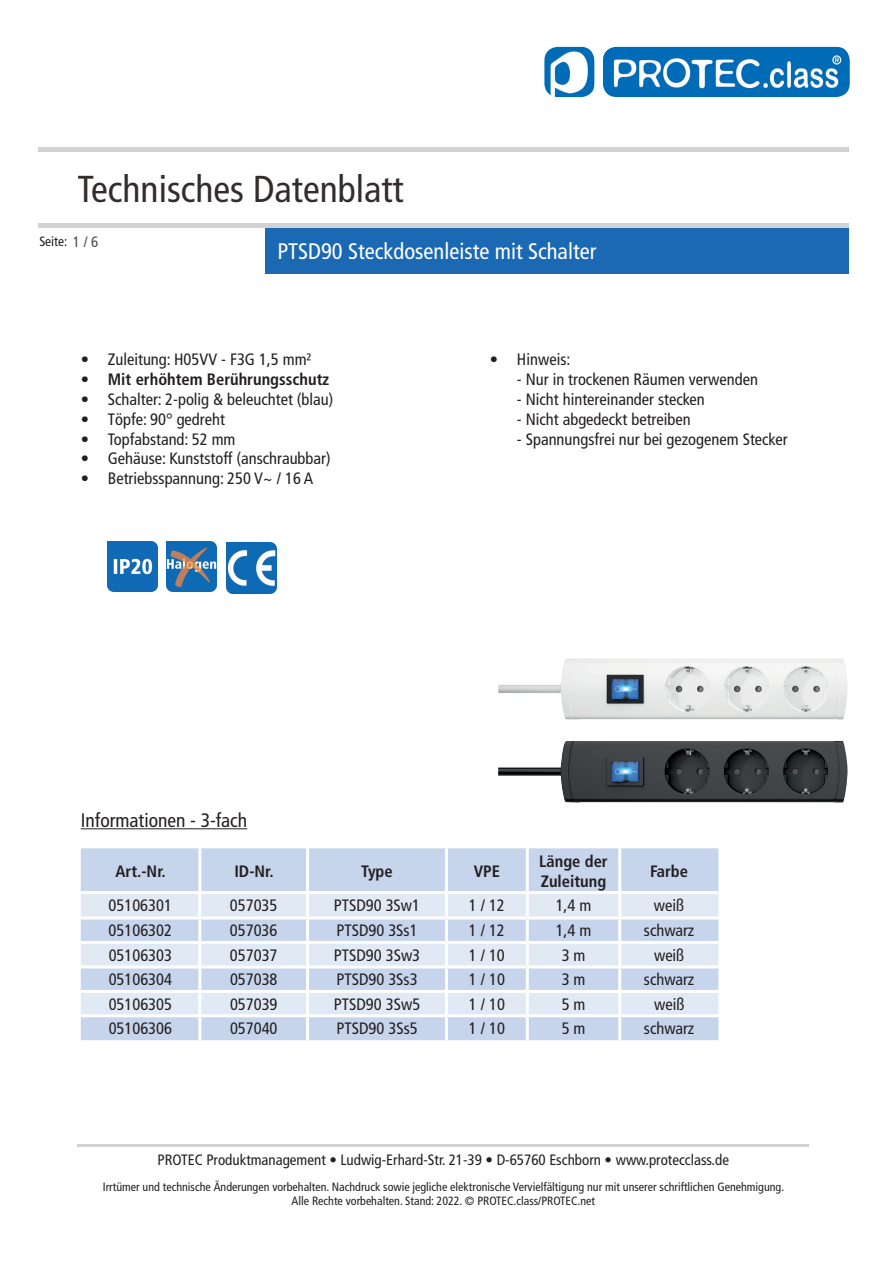
<style>
.page{position:relative;width:893px;height:1263px;background:#fff}
.page>*{position:absolute;margin:0;border:0;box-sizing:border-box;transform-origin:0 0}
.t1{font:condensed 37.5px "Frutiger LT";color:#332c2d}
.t2{font:condensed 22.5px "Frutiger LT";color:#fff}
.t3{font:condensed 19.5px "Frutiger LT";color:#231f20}
.t4{font:condensed 16.5px "Frutiger LT";color:#231f20}
.t5{font:700 condensed 16.5px/19.8px "Frutiger LT";color:#231f20}
.t6{font:condensed 15px "Frutiger LT";color:#231f20}
.t7{font:condensed 15px "Frutiger LT";color:#4d4d4d}
.t8{font:condensed 13.5px "Frutiger LT";color:#231f20}
.t9{font:condensed 12px/14.4px "Frutiger LT";color:#231f20;text-align:center}
</style>
<div class="page">
<hr style="left:78px;top:1144px;width:731px;height:2px;background:#d1d2d4">
<div style="left:265px;top:228px;width:583px;height:45px;background:#1b69b3"></div>
<hr style="left:38px;top:148px;width:810px;height:4px;background:#d1d2d4">
<hr style="left:38px;top:224px;width:810px;height:4px;background:#d1d2d4">
<img style="left:551px;top:47px;width:299px;height:50px">
<hr style="left:81px;top:828px;width:166px;height:1px;background:#231f20">
<div style="left:81px;top:848px;width:637px;height:192px;background:#c6d4ec"></div>
<svg style="left:81px;top:894px;width:637px;height:120px;background:#d6e0f1"></svg>
<hr style="left:198px;top:848px;width:3px;height:43px;background:#fff">
<hr style="left:306px;top:848px;width:3px;height:43px;background:#fff">
<hr style="left:445px;top:848px;width:3px;height:43px;background:#fff">
<hr style="left:526px;top:848px;width:3px;height:43px;background:#fff">
<hr style="left:618px;top:848px;width:3px;height:43px;background:#fff">
<hr style="left:81px;top:891px;width:120px;height:3px;background:#fff">
<hr style="left:198px;top:894px;width:3px;height:22px;background:#fff">
<hr style="left:306px;top:891px;width:140px;height:3px;background:#fff">
<hr style="left:306px;top:894px;width:3px;height:22px;background:#fff">
<hr style="left:446px;top:891px;width:81px;height:3px;background:#fff">
<hr style="left:445px;top:894px;width:3px;height:22px;background:#fff">
<hr style="left:527px;top:891px;width:93px;height:3px;background:#fff">
<hr style="left:526px;top:894px;width:3px;height:22px;background:#fff">
<hr style="left:620px;top:891px;width:98px;height:3px;background:#fff">
<hr style="left:618px;top:894px;width:3px;height:22px;background:#fff">
<hr style="left:198px;top:919px;width:3px;height:22px;background:#fff">
<hr style="left:306px;top:919px;width:3px;height:22px;background:#fff">
<hr style="left:445px;top:919px;width:3px;height:22px;background:#fff">
<hr style="left:526px;top:919px;width:3px;height:22px;background:#fff">
<hr style="left:618px;top:919px;width:3px;height:22px;background:#fff">
<hr style="left:198px;top:944px;width:3px;height:21px;background:#fff">
<hr style="left:306px;top:944px;width:3px;height:21px;background:#fff">
<hr style="left:445px;top:944px;width:3px;height:21px;background:#fff">
<hr style="left:526px;top:944px;width:3px;height:21px;background:#fff">
<hr style="left:618px;top:944px;width:3px;height:21px;background:#fff">
<hr style="left:198px;top:968px;width:3px;height:22px;background:#fff">
<hr style="left:306px;top:968px;width:3px;height:22px;background:#fff">
<hr style="left:445px;top:968px;width:3px;height:22px;background:#fff">
<hr style="left:526px;top:968px;width:3px;height:22px;background:#fff">
<hr style="left:618px;top:968px;width:3px;height:22px;background:#fff">
<hr style="left:198px;top:993px;width:3px;height:21px;background:#fff">
<hr style="left:306px;top:993px;width:3px;height:21px;background:#fff">
<hr style="left:445px;top:993px;width:3px;height:21px;background:#fff">
<hr style="left:526px;top:993px;width:3px;height:21px;background:#fff">
<hr style="left:618px;top:993px;width:3px;height:21px;background:#fff">
<hr style="left:198px;top:1017px;width:3px;height:23px;background:#fff">
<hr style="left:306px;top:1017px;width:3px;height:23px;background:#fff">
<hr style="left:445px;top:1017px;width:3px;height:23px;background:#fff">
<hr style="left:526px;top:1017px;width:3px;height:23px;background:#fff">
<hr style="left:618px;top:1017px;width:3px;height:23px;background:#fff">
<hr style="left:81px;top:916px;width:120px;height:3px;background:#fff">
<hr style="left:306px;top:916px;width:140px;height:3px;background:#fff">
<hr style="left:446px;top:916px;width:81px;height:3px;background:#fff">
<hr style="left:527px;top:916px;width:93px;height:3px;background:#fff">
<hr style="left:620px;top:916px;width:98px;height:3px;background:#fff">
<hr style="left:201px;top:916px;width:105px;height:3px;background:#fff">
<hr style="left:81px;top:941px;width:120px;height:3px;background:#fff">
<hr style="left:306px;top:941px;width:140px;height:3px;background:#fff">
<hr style="left:446px;top:941px;width:81px;height:3px;background:#fff">
<hr style="left:527px;top:941px;width:93px;height:3px;background:#fff">
<hr style="left:620px;top:941px;width:98px;height:3px;background:#fff">
<hr style="left:201px;top:941px;width:105px;height:3px;background:#fff">
<hr style="left:81px;top:965px;width:120px;height:3px;background:#fff">
<hr style="left:306px;top:965px;width:140px;height:3px;background:#fff">
<hr style="left:446px;top:965px;width:81px;height:3px;background:#fff">
<hr style="left:527px;top:965px;width:93px;height:3px;background:#fff">
<hr style="left:620px;top:965px;width:98px;height:3px;background:#fff">
<hr style="left:81px;top:990px;width:120px;height:3px;background:#fff">
<hr style="left:306px;top:990px;width:140px;height:3px;background:#fff">
<hr style="left:446px;top:990px;width:81px;height:3px;background:#fff">
<hr style="left:527px;top:990px;width:93px;height:3px;background:#fff">
<hr style="left:620px;top:990px;width:98px;height:3px;background:#fff">
<hr style="left:81px;top:1014px;width:120px;height:3px;background:#fff">
<hr style="left:306px;top:1014px;width:140px;height:3px;background:#fff">
<hr style="left:446px;top:1014px;width:81px;height:3px;background:#fff">
<hr style="left:527px;top:1014px;width:93px;height:3px;background:#fff">
<hr style="left:620px;top:1014px;width:98px;height:3px;background:#fff">
<hr style="left:201px;top:965px;width:105px;height:3px;background:#fff">
<hr style="left:201px;top:990px;width:105px;height:3px;background:#fff">
<hr style="left:201px;top:1014px;width:105px;height:3px;background:#fff">
<hr style="left:201px;top:891px;width:105px;height:3px;background:#fff">
<img style="left:498px;top:658px;width:349px;height:62px">
<img style="left:498px;top:741px;width:349px;height:62px">
<img style="left:107px;top:541px;width:50px;height:50px">
<img style="left:167px;top:541px;width:50px;height:50px">
<img style="left:226px;top:543px;width:51px;height:50px">
<h1 class="t1" style="left:77px;top:168px;width:328px">Technisches Datenblatt</h1>
<p class="t8" style="left:39px;top:234px;width:30px">Seite:</p>
<p class="t7" style="left:73px;top:233px;width:27px">1 / 6</p>
<h2 class="t2" style="left:277px;top:238px;width:320px">PTSD90 Steckdosenleiste mit Schalter</h2>
<p class="t4" style="left:81px;top:350px;width:232px">• Zuleitung: H05VV - F3G 1,5 mm²</p>
<p class="t5" style="left:81px;top:369px;width:250px">• Mit erhöhtem Berührungsschutz</p>
<p class="t4" style="left:81px;top:390px;width:254px">• Schalter: 2-polig &amp; beleuchtet (blau)</p>
<p class="t4" style="left:81px;top:409px;width:146px">• Töpfe: 90° gedreht</p>
<p class="t4" style="left:81px;top:429px;width:156px">• Topfabstand: 52 mm</p>
<p class="t4" style="left:81px;top:449px;width:251px">• Gehäuse: Kunststoff (anschraubbar)</p>
<p class="t4" style="left:81px;top:469px;width:234px">• Betriebsspannung: 250 V~ / 16 A</p>
<p class="t4" style="left:490px;top:350px;width:82px">• Hinweis:</p>
<p class="t4" style="left:517px;top:370px;width:243px">- Nur in trockenen Räumen verwenden</p>
<p class="t4" style="left:517px;top:390px;width:189px">- Nicht hintereinander stecken</p>
<p class="t4" style="left:517px;top:409px;width:175px">- Nicht abgedeckt betreiben</p>
<p class="t4" style="left:517px;top:429px;width:272px">- Spannungsfrei nur bei gezogenem Stecker</p>
<p class="t3" style="left:81px;top:809px;width:168px">Informationen - 3-fach</p>
<p class="t5" style="left:115px;top:861px;width:52px">Art.-Nr.</p>
<p class="t5" style="left:234px;top:861px;width:41px">ID-Nr.</p>
<p class="t5" style="left:361px;top:861px;width:33px">Type</p>
<p class="t5" style="left:474px;top:861px;width:28px">VPE</p>
<p class="t5" style="left:539px;top:851px;width:70px">Länge der<br>Zuleitung</p>
<p class="t5" style="left:650px;top:861px;width:39px">Farbe</p>
<p class="t4" style="left:109px;top:896px;width:65px">05106301</p>
<p class="t4" style="left:230px;top:896px;width:49px">057035</p>
<p class="t4" style="left:334px;top:896px;width:88px">PTSD90 3Sw1</p>
<p class="t4" style="left:469px;top:896px;width:37px">1 / 12</p>
<p class="t4" style="left:556px;top:896px;width:37px">1,4 m</p>
<p class="t4" style="left:654px;top:896px;width:32px">weiß</p>
<p class="t4" style="left:109px;top:921px;width:65px">05106302</p>
<p class="t4" style="left:230px;top:921px;width:49px">057036</p>
<p class="t4" style="left:336px;top:921px;width:83px">PTSD90 3Ss1</p>
<p class="t4" style="left:469px;top:921px;width:37px">1 / 12</p>
<p class="t4" style="left:556px;top:921px;width:37px">1,4 m</p>
<p class="t4" style="left:644px;top:921px;width:52px">schwarz</p>
<p class="t4" style="left:109px;top:945px;width:65px">05106303</p>
<p class="t4" style="left:230px;top:945px;width:49px">057037</p>
<p class="t4" style="left:334px;top:945px;width:88px">PTSD90 3Sw3</p>
<p class="t4" style="left:469px;top:945px;width:37px">1 / 10</p>
<p class="t4" style="left:562px;top:945px;width:25px">3 m</p>
<p class="t4" style="left:654px;top:945px;width:32px">weiß</p>
<p class="t4" style="left:109px;top:970px;width:65px">05106304</p>
<p class="t4" style="left:230px;top:970px;width:49px">057038</p>
<p class="t4" style="left:336px;top:970px;width:83px">PTSD90 3Ss3</p>
<p class="t4" style="left:469px;top:970px;width:37px">1 / 10</p>
<p class="t4" style="left:562px;top:970px;width:25px">3 m</p>
<p class="t4" style="left:644px;top:970px;width:52px">schwarz</p>
<p class="t4" style="left:109px;top:994px;width:65px">05106305</p>
<p class="t4" style="left:230px;top:994px;width:49px">057039</p>
<p class="t4" style="left:334px;top:994px;width:88px">PTSD90 3Sw5</p>
<p class="t4" style="left:469px;top:994px;width:37px">1 / 10</p>
<p class="t4" style="left:562px;top:994px;width:25px">5 m</p>
<p class="t4" style="left:654px;top:994px;width:32px">weiß</p>
<p class="t4" style="left:109px;top:1019px;width:65px">05106306</p>
<p class="t4" style="left:230px;top:1019px;width:49px">057040</p>
<p class="t4" style="left:337px;top:1019px;width:83px">PTSD90 3Ss5</p>
<p class="t4" style="left:469px;top:1019px;width:37px">1 / 10</p>
<p class="t4" style="left:562px;top:1019px;width:25px">5 m</p>
<p class="t4" style="left:644px;top:1019px;width:52px">schwarz</p>
<p class="t6" style="left:158px;top:1151px;width:573px">PROTEC Produktmanagement • Ludwig-Erhard-Str. 21-39 • D-65760 Eschborn • www.protecclass.de</p>
<p class="t9" style="left:103px;top:1179px;width:683px">Irrtümer und technische Änderungen vorbehalten. Nachdruck sowie jegliche elektronische Vervielfältigung nur mit unserer schriftlichen Genehmigung.<br>Alle Rechte vorbehalten. Stand: 2022. © PROTEC.class/PROTEC.net</p>
</div>
